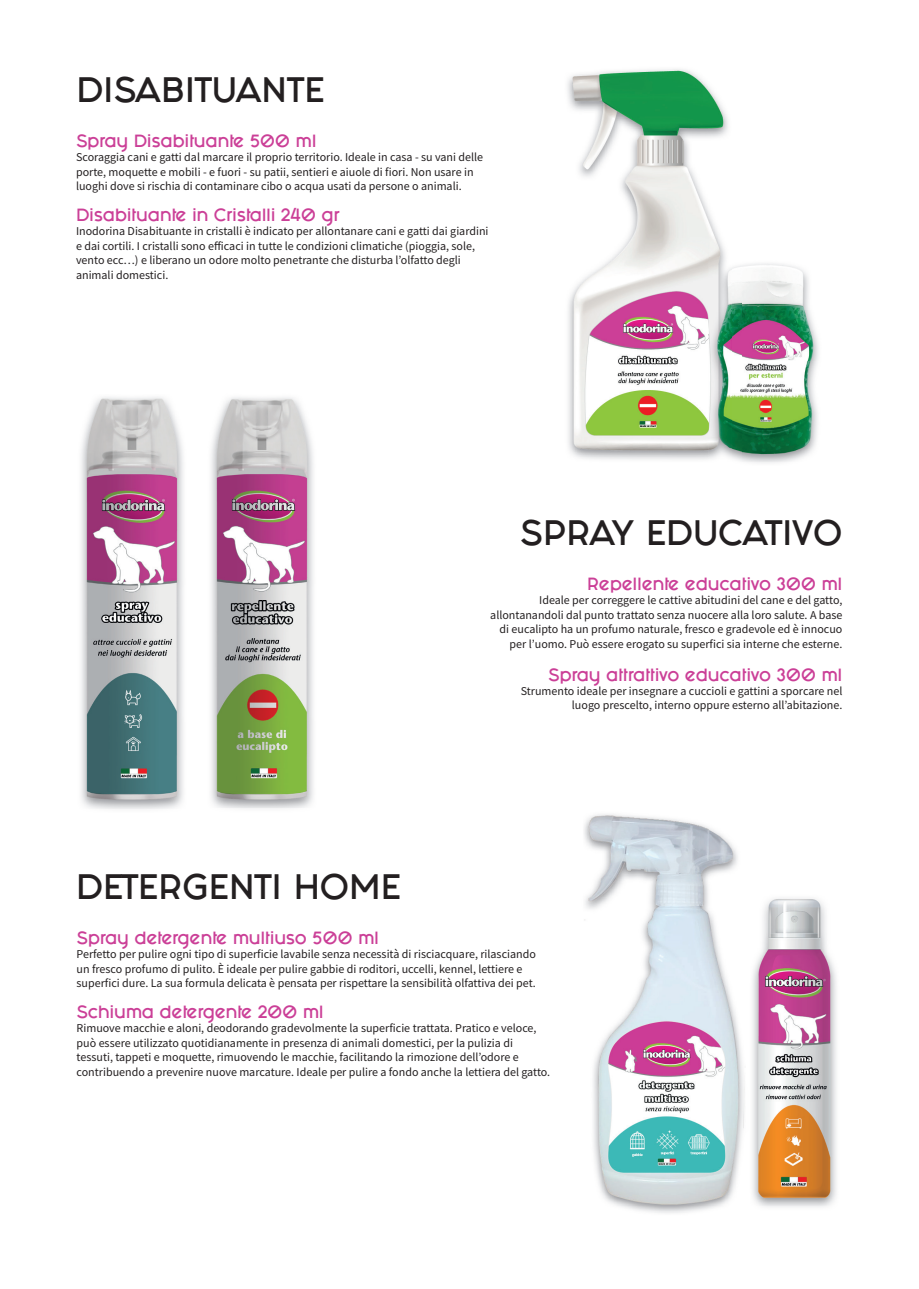
<style>
.page{position:relative;width:919px;height:1289px;background:#fff}
.page>*{position:absolute;margin:0;border:0;box-sizing:border-box;transform-origin:0 0}
.t1{font:30px "Fashion Fetish";color:#231f20}
.t2{font:15px "Fashion Fetish";letter-spacing:-.025em;color:#cb3f97}
.t3{font:12px/14.4px "Source Sans Pro";color:#231f20}
</style>
<div class="page">
<img style="left:752px;top:898px;width:85px;height:307px">
<img style="left:81px;top:439px;width:102px;height:370px">
<img style="left:83px;top:397px;width:98px;height:42px">
<img style="left:211px;top:438px;width:102px;height:371px">
<img style="left:213px;top:397px;width:98px;height:41px">
<img style="left:567px;top:69px;width:161px;height:391px">
<img style="left:731px;top:265px;width:88px;height:198px">
<img style="left:709px;top:257px;width:22px;height:203px">
<img style="left:741px;top:263px;width:78px;height:45px">
<img style="left:584px;top:814px;width:161px;height:399px">
<h1 class="t1" style="left:77px;top:65px;width:249px">DISABITUANTE</h1>
<p class="t2" style="left:76px;top:128px;width:242px">Spray Disabituante 500 ml</p>
<p class="t3" style="left:76px;top:150px;width:408px">Scoraggia cani e gatti dal marcare il proprio territorio. Ideale in casa - su vani delle porte, moquette e mobili - e fuori - su patii, sentieri e aiuole di fiori. Non usare in luoghi dove si rischia di contaminare cibo o acqua usati da persone o animali.</p>
<p class="t2" style="left:76px;top:202px;width:265px">Disabituante in Cristalli 240 gr</p>
<p class="t3" style="left:76px;top:224px;width:414px">Inodorina Disabituante in cristalli è indicato per allontanare cani e gatti dai giardini e dai cortili. I cristalli sono efficaci in tutte le condizioni climatiche (pioggia, sole, vento ecc…) e liberano un odore molto penetrante che disturba l’olfatto degli animali domestici.</p>
<h1 class="t1" style="left:520px;top:508px;width:324px">SPRAY EDUCATIVO</h1>
<h1 class="t1" style="left:76px;top:862px;width:326px">DETERGENTI HOME</h1>
<p class="t2" style="left:587px;top:571px;width:256px">Repellente educativo 300 ml</p>
<p class="t3" style="left:490px;top:593px;width:353px;text-align:right">Ideale per correggere le cattive abitudini del cane e del gatto, allontanandoli dal punto trattato senza nuocere alla loro salute. A base di eucalipto ha un profumo naturale, fresco e gradevole ed è innocuo per l’uomo. Può essere erogato su superfici sia interne che esterne.</p>
<p class="t2" style="left:548px;top:662px;width:296px">Spray attrattivo educativo 300 ml</p>
<p class="t3" style="left:520px;top:683px;width:323px;text-align:right">Strumento ideale per insegnare a cuccioli e gattini a sporcare nel luogo prescelto, interno oppure esterno all’abitazione.</p>
<p class="t2" style="left:77px;top:925px;width:304px">Spray detergente multiuso 500 ml</p>
<p class="t3" style="left:77px;top:946px;width:461px">Perfetto per pulire ogni tipo di superficie lavabile senza necessità di risciacquare, rilasciando un fresco profumo di pulito. È ideale per pulire gabbie di roditori, uccelli, kennel, lettiere e superfici dure. La sua formula delicata è pensata per rispettare la sensibilità olfattiva dei pet.</p>
<p class="t2" style="left:77px;top:999px;width:249px">Schiuma detergente 200 ml</p>
<p class="t3" style="left:77px;top:1021px;width:475px">Rimuove macchie e aloni, deodorando gradevolmente la superficie trattata. Pratico e veloce, può essere utilizzato quotidianamente in presenza di animali domestici, per la pulizia di tessuti, tappeti e moquette, rimuovendo le macchie, facilitando la rimozione dell’odore e contribuendo a prevenire nuove marcature. Ideale per pulire a fondo anche la lettiera del gatto.</p>
</div>
